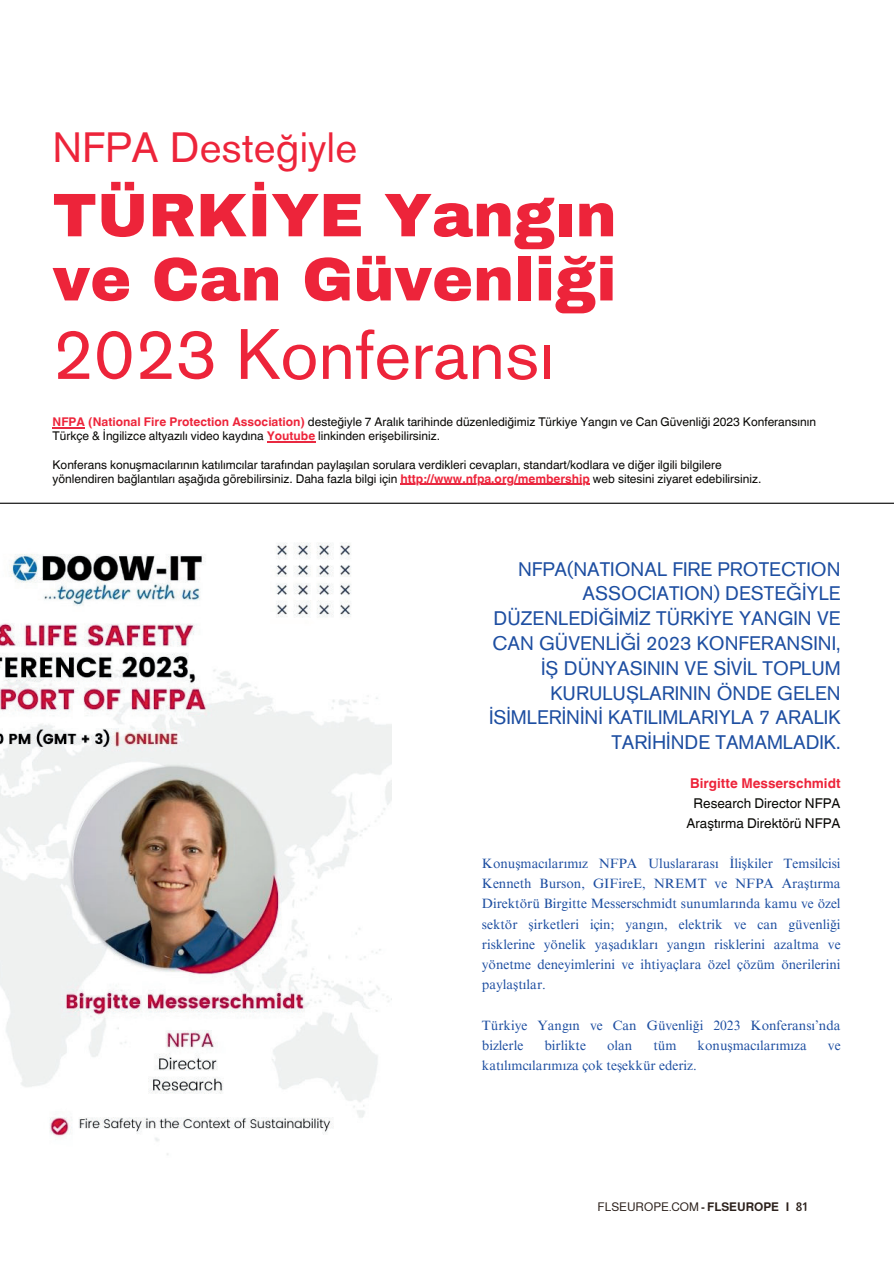
<style>
.page{position:relative;width:894px;height:1264px;background:#fff}
.page>*{position:absolute;margin:0;border:0;box-sizing:border-box;transform-origin:0 0}
.t1{font:70.5px ".F0 x 4395188";color:#ed243a}
.t2{font:900 61.5px/64.2px "Archivo";color:#ed243a}
.t3{font:42px ".F0 x 4395188";color:#ed243a}
.t4{font:19.5px/24.8px ".F0 x 4395188";color:#1d4ea1;text-align:right}
.t5{font:13.5px/20.2px "Times NRMT Pro";color:#1d4ea1;text-align:justify}
.t6{font:13.5px/20.2px "Helvetica World";color:#080704;text-align:center}
.t7{font:700 13.5px "Helvetica World";color:#ed243a}
.t8{font:12px/14px "Helvetica World";color:#080704}
.t9{font:12px "Almarai";color:#2c211c}
.s1{font-weight:700;color:#ed243a}
.s2{font-weight:700}
</style>
<div class="page">
<hr style="left:0;top:502px;width:893px;height:2px;background:#000">
<img style="left:0;top:542px;width:391px;height:613px">
<hr style="left:53px;top:427px;width:32px;height:1px;background:#e92941">
<hr style="left:267px;top:441px;width:48px;height:1px;background:#e92941">
<hr style="left:400px;top:484px;width:190px;height:1px;background:#e92941">
<h3 class="t3" style="left:53px;top:124px;width:306px">NFPA Desteğiyle</h3>
<h2 class="t2" style="left:53px;top:183px;width:565px">TÜRKİYE Yangın ve Can Güvenliği</h2>
<h1 class="t1" style="left:53px;top:316px;width:502px">2023 Konferansı</h1>
<p class="t8" style="left:53px;top:415px;width:764px"><span class="s1">NFPA (National Fire Protection Association)</span> desteğiyle 7 Aralık tarihinde düzenlediğimiz Türkiye Yangın ve Can Güvenliği 2023 Konferansının<br>Türkçe &amp; İngilizce altyazılı video kaydına <span class="s1">Youtube</span> linkinden erişebilirsiniz.</p>
<p class="t8" style="left:53px;top:457px;width:710px">Konferans konuşmacılarının katılımcılar tarafından paylaşılan sorulara verdikleri cevapları, standart/kodlara ve diğer ilgili bilgilere yönlendiren bağlantıları aşağıda görebilirsiniz. Daha fazla bilgi için <span class="s1">http://www.nfpa.org/membership</span> web sitesini ziyaret edebilirsiniz.</p>
<p class="t4" style="left:489px;top:557px;width:353px">NFPA(NATIONAL FIRE PROTECTION<br>ASSOCIATION) DESTEĞİYLE<br>DÜZENLEDİĞİMİZ TÜRKİYE YANGIN VE<br>CAN GÜVENLİĞİ 2023 KONFERANSINI,<br>İŞ DÜNYASININ VE SİVİL TOPLUM<br>KURULUŞLARININ ÖNDE GELEN<br>İSİMLERİNİNİ KATILIMLARIYLA 7 ARALIK<br>TARİHİNDE TAMAMLADIK.</p>
<p class="t7" style="left:690px;top:775px;width:152px">Birgitte Messerschmidt</p>
<p class="t6" style="left:686px;top:793px;width:155px">Research Director NFPA<br>Araştırma Direktörü NFPA</p>
<p class="t5" style="left:481px;top:853px;width:360px">Konuşmacılarımız NFPA Uluslararası İlişkiler Temsilcisi Kenneth Burson, GIFireE, NREMT ve NFPA Araştırma Direktörü Birgitte Messerschmidt sunumlarında kamu ve özel sektör şirketleri için; yangın, elektrik ve can güvenliği risklerine yönelik yaşadıkları yangın risklerini azaltma ve yönetme deneyimlerini ve ihtiyaçlara özel çözüm önerilerini paylaştılar.</p>
<p class="t5" style="left:481px;top:1015px;width:360px">Türkiye Yangın ve Can Güvenliği 2023 Konferansı’nda bizlerle</p>
<p class="t5" style="left:544px;top:1036px;width:43px">birlikte</p>
<p class="t5" style="left:607px;top:1036px;width:27px">olan</p>
<p class="t5" style="left:653px;top:1036px;width:25px">tüm</p>
<p class="t5" style="left:697px;top:1036px;width:111px">konuşmacılarımıza</p>
<p class="t5" style="left:827px;top:1036px;width:14px">ve</p>
<p class="t5" style="left:481px;top:1056px;width:216px">katılımcılarımıza çok teşekkür ederiz.</p>
<p class="t9" style="left:597px;top:1197px;width:211px">FLSEUROPE.COM <span class="s2">- FLSEUROPE I 81</span></p>
</div>
